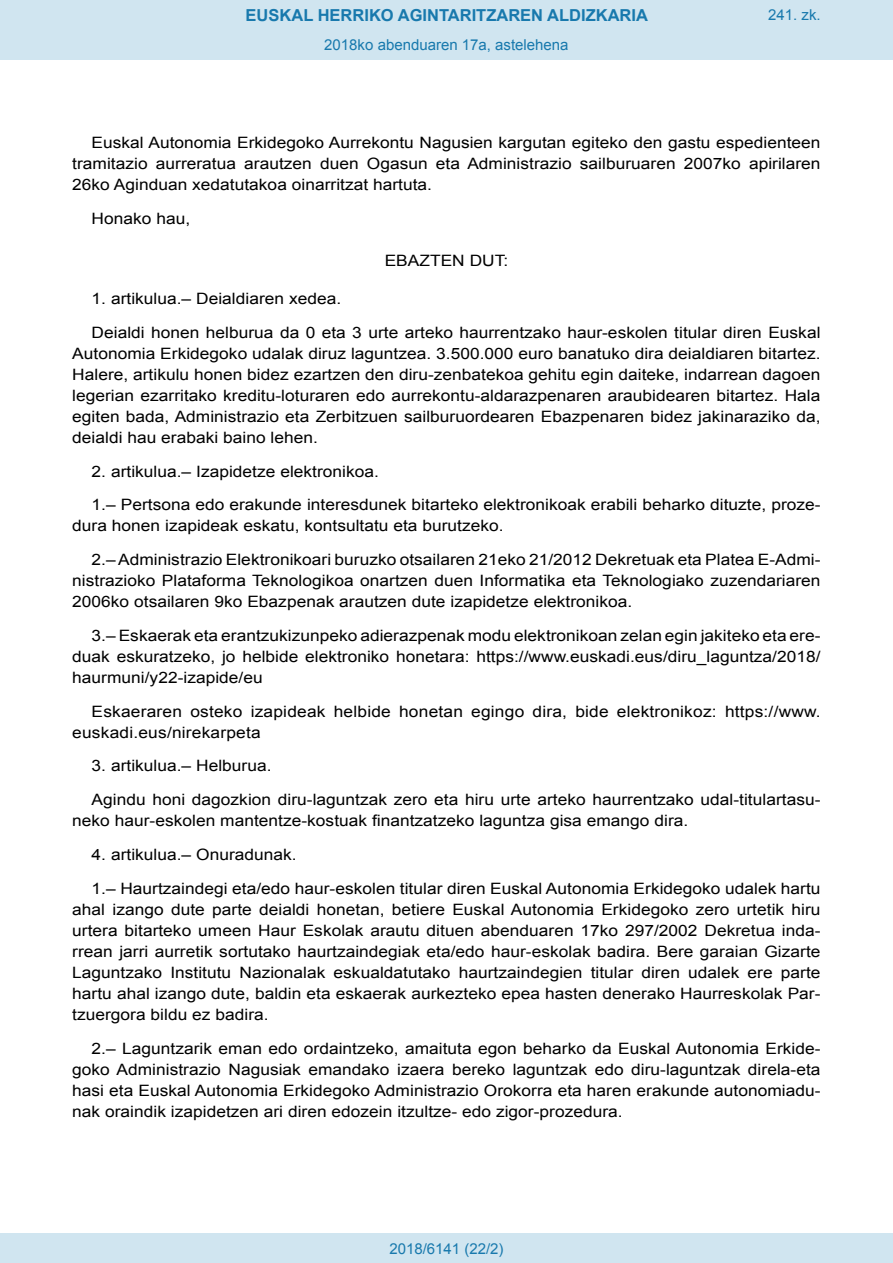
<style>
.page{position:relative;width:893px;height:1263px;background:#fff}
.page>*{position:absolute;margin:0;border:0;box-sizing:border-box;transform-origin:0 0}
.t1{font:700 16.5px "Arial";color:#1879ad}
.BOPVDetalle{font:15.6px/21px "Arial";color:#000;text-align:justify;scale:1.11 1}
.BOPVClave{font:15.6px "Arial";color:#000;scale:1.11 1}
.Paginacion_Centro{font:15px "Arial";color:#1879ad}
</style>
<div class="page">
<div style="left:0;top:0;width:893px;height:60px;background:#d0e5f0"></div>
<div style="left:0;top:1233px;width:893px;height:30px;background:#d0e5f0"></div>
<p class="t1" style="left:246px;top:4px;width:404px">EUSKAL HERRIKO AGINTARITZAREN ALDIZKARIA</p>
<p class="Paginacion_Centro" style="left:324px;top:35px;width:246px">2018ko abenduaren 17a, astelehena</p>
<p class="Paginacion_Centro" style="left:768px;top:5px;width:54px">241. zk.</p>
<p class="BOPVDetalle" style="left:72px;top:132px;width:676px;text-indent:19px">Euskal Autonomia Erkidegoko Aurrekontu Nagusien kargutan egiteko den gastu espedienteen tramitazio aurreratua arautzen duen Ogasun eta Administrazio sailburuaren 2007ko apirilaren 26ko Aginduan xedatutakoa oinarritzat hartuta.</p>
<p class="BOPVDetalle" style="left:92px;top:208px;width:90px">Honako hau,</p>
<p class="BOPVClave" style="left:385px;top:250px;width:113px">EBAZTEN DUT:</p>
<p class="BOPVDetalle" style="left:92px;top:288px;width:226px">1. artikulua.– Deialdiaren xedea.</p>
<p class="BOPVDetalle" style="left:72px;top:322px;width:676px;text-indent:19px">Deialdi honen helburua da 0 eta 3 urte arteko haurrentzako haur-eskolen titular diren Euskal Autonomia Erkidegoko udalak diruz laguntzea. 3.500.000 euro banatuko dira deialdiaren bitartez.<br>Halere, artikulu honen bidez ezartzen den diru-zenbatekoa gehitu egin daiteke, indarrean dagoen legerian ezarritako kreditu-loturaren edo aurrekontu-aldarazpenaren araubidearen bitartez. Hala egiten bada, Administrazio eta Zerbitzuen sailburuordearen Ebazpenaren bidez jakinaraziko da, deialdi hau erabaki baino lehen.</p>
<p class="BOPVDetalle" style="left:92px;top:461px;width:260px">2. artikulua.– Izapidetze elektronikoa.</p>
<p class="BOPVDetalle" style="left:72px;top:495px;width:676px;text-indent:19px">1.– Pertsona edo erakunde interesdunek bitarteko elektronikoak erabili beharko dituzte, proze&shy;dura honen izapideak eskatu, kontsultatu eta burutzeko.</p>
<p class="BOPVDetalle" style="left:72px;top:549px;width:676px;text-indent:19px">2.– Administrazio Elektronikoari buruzko otsailaren 21eko 21/2012 Dekretuak eta Platea E-Admi&shy;nistrazioko Plataforma Teknologikoa onartzen duen Informatika eta Teknologiako zuzendariaren 2006ko otsailaren 9ko Ebazpenak arautzen dute izapidetze elektronikoa.</p>
<p class="BOPVDetalle" style="left:72px;top:625px;width:676px;text-indent:19px">3.– Eskaerak eta erantzukizunpeko adierazpenak modu elektronikoan zelan egin jakiteko eta ere&shy;duak eskuratzeko, jo helbide elektroniko honetara: https://www.euskadi.eus/diru_laguntza/2018/ haurmuni/y22-izapide/eu</p>
<p class="BOPVDetalle" style="left:72px;top:701px;width:676px;text-indent:19px">Eskaeraren osteko izapideak helbide honetan egingo dira, bide elektronikoz: https://www. euskadi.eus/nirekarpeta</p>
<p class="BOPVDetalle" style="left:92px;top:756px;width:164px">3. artikulua.– Helburua.</p>
<p class="BOPVDetalle" style="left:72px;top:789px;width:676px;text-indent:19px">Agindu honi dagozkion diru-laguntzak zero eta hiru urte arteko haurrentzako udal-titulartasu&shy;neko haur-eskolen mantentze-kostuak finantzatzeko laguntza gisa emango dira.</p>
<p class="BOPVDetalle" style="left:92px;top:844px;width:186px">4. artikulua.– Onuradunak.</p>
<p class="BOPVDetalle" style="left:72px;top:878px;width:676px;text-indent:19px">1.– Haurtzaindegi eta/edo haur-eskolen titular diren Euskal Autonomia Erkidegoko udalek hartu ahal izango dute parte deialdi honetan, betiere Euskal Autonomia Erkidegoko zero urtetik hiru urtera bitarteko umeen Haur Eskolak arautu dituen abenduaren 17ko 297/2002 Dekretua inda&shy;rrean jarri aurretik sortutako haurtzaindegiak eta/edo haur-eskolak badira. Bere garaian Gizarte Laguntzako Institutu Nazionalak eskualdatutako haurtzaindegien titular diren udalek ere parte hartu ahal izango dute, baldin eta eskaerak aurkezteko epea hasten denerako Haurreskolak Par&shy;tzuergora bildu ez badira.</p>
<p class="BOPVDetalle" style="left:72px;top:1038px;width:676px;text-indent:19px">2.– Laguntzarik eman edo ordaintzeko, amaituta egon beharko da Euskal Autonomia Erkide&shy;goko Administrazio Nagusiak emandako izaera bereko laguntzak edo diru-laguntzak direla-eta hasi eta Euskal Autonomia Erkidegoko Administrazio Orokorra eta haren erakunde autonomiadu&shy;nak oraindik izapidetzen ari diren edozein itzultze- edo zigor-prozedura.</p>
<p class="Paginacion_Centro" style="left:389px;top:1238px;width:116px">2018/6141 (22/2)</p>
</div>
